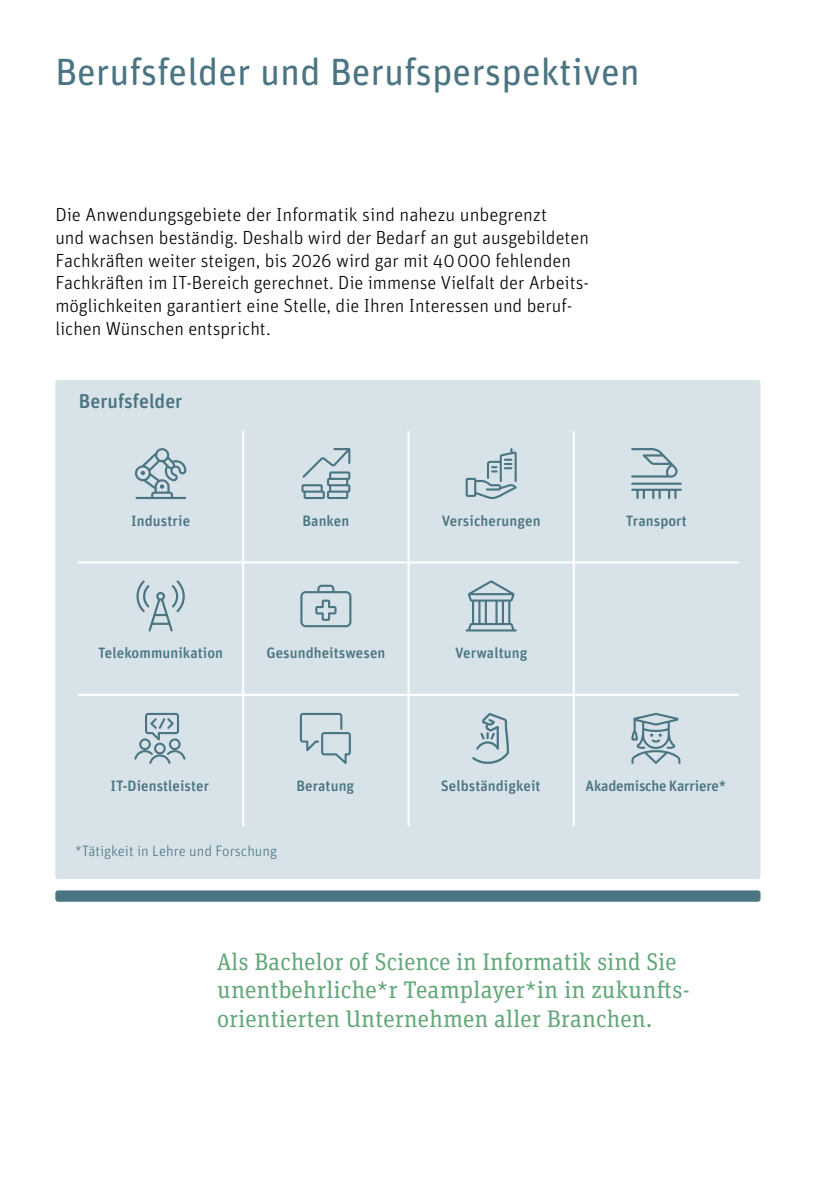
<style>
.page{position:relative;width:840px;height:1191px;background:#fff}
.page>*{position:absolute;margin:0;border:0;box-sizing:border-box;transform-origin:0 0}
.t1{font:38px "Unit Rounded Pro";color:#4b7582}
.t2{font:24px/28.4px "Unit Slab Pro";color:#63a879}
.t3{font:500 20px "Unit Rounded Pro";color:#4b7582}
.t4{font:300 19px/22.6px "Unit Rounded Pro";color:#000}
.t5{font:500 15px "Unit Rounded Pro";letter-spacing:.005em;color:#4b7582}
.t6{font:300 15px "Unit Rounded Pro";color:#4b7582}
.t7{font:500 15px "Unit Rounded Pro";letter-spacing:-.015em;color:#4b7582}
</style>
<div class="page">
<div style="left:55px;top:380px;width:705px;height:499px;background:#d8e3e9;border-radius:3px"></div>
<svg style="left:631px;top:448px;width:46px;height:29px"></svg>
<hr style="left:630px;top:482px;width:51px;height:3px;background:#4b7582">
<svg style="left:631px;top:488px;width:50px;height:11px"></svg>
<svg style="left:465px;top:448px;width:51px;height:51px"></svg>
<svg style="left:465px;top:580px;width:51px;height:51px"></svg>
<svg style="left:301px;top:448px;width:49px;height:51px"></svg>
<svg style="left:300px;top:585px;width:51px;height:42px"></svg>
<div style="left:55px;top:890px;width:705px;height:11px;background:#4b7582;border-radius:3px"></div>
<hr style="left:78px;top:561px;width:660px;height:2px;background:#fff">
<hr style="left:78px;top:694px;width:660px;height:2px;background:#fff">
<hr style="left:242px;top:431px;width:2px;height:395px;background:#fff">
<hr style="left:407px;top:431px;width:2px;height:395px;background:#fff">
<hr style="left:572px;top:431px;width:2px;height:395px;background:#fff">
<svg style="left:135px;top:448px;width:51px;height:51px"></svg>
<svg style="left:136px;top:580px;width:49px;height:51px"></svg>
<svg style="left:472px;top:713px;width:37px;height:51px"></svg>
<svg style="left:631px;top:713px;width:49px;height:51px"></svg>
<svg style="left:300px;top:713px;width:51px;height:51px"></svg>
<svg style="left:134px;top:713px;width:51px;height:51px"></svg>
<h1 class="t1" style="left:55px;top:46px;width:585px">Berufsfelder und Berufsperspektiven</h1>
<p class="t4" style="left:55px;top:203px;width:535px">Die Anwendungsgebiete der Informatik sind nahezu unbegrenzt<br>und wachsen beständig. Deshalb wird der Bedarf an gut ausgebildeten Fachkräften weiter steigen, bis 2026 wird gar mit 40000 fehlenden Fachkräften im IT-Bereich gerechnet. Die immense Vielfalt der Arbeits&shy;möglichkeiten garantiert eine Stelle, die Ihren Interessen und beruf&shy;lichen Wünschen entspricht.</p>
<p class="t3" style="left:79px;top:387px;width:105px">Berufsfelder</p>
<p class="t5" style="left:131px;top:510px;width:60px">Industrie</p>
<p class="t5" style="left:302px;top:510px;width:48px">Banken</p>
<p class="t5" style="left:98px;top:642px;width:126px">Telekommunikation</p>
<p class="t5" style="left:266px;top:642px;width:120px">Gesundheitswesen</p>
<p class="t5" style="left:441px;top:510px;width:100px">Versicherungen</p>
<p class="t5" style="left:625px;top:510px;width:62px">Transport</p>
<p class="t5" style="left:454px;top:642px;width:74px">Verwaltung</p>
<p class="t5" style="left:110px;top:775px;width:100px">IT-Dienstleister</p>
<p class="t5" style="left:296px;top:775px;width:59px">Beratung</p>
<p class="t5" style="left:440px;top:775px;width:101px">Selbständigkeit</p>
<p class="t7" style="left:585px;top:775px;width:142px">Akademische Karriere*</p>
<p class="t6" style="left:75px;top:841px;width:203px">*Tätigkeit in Lehre und Forschung</p>
<p class="t2" style="left:217px;top:946px;width:474px">Als Bachelor of Science in Informatik sind Sie unentbehrliche*r Teamplayer*in in zukunfts&shy;orientierten Unternehmen aller Branchen.</p>
</div>
